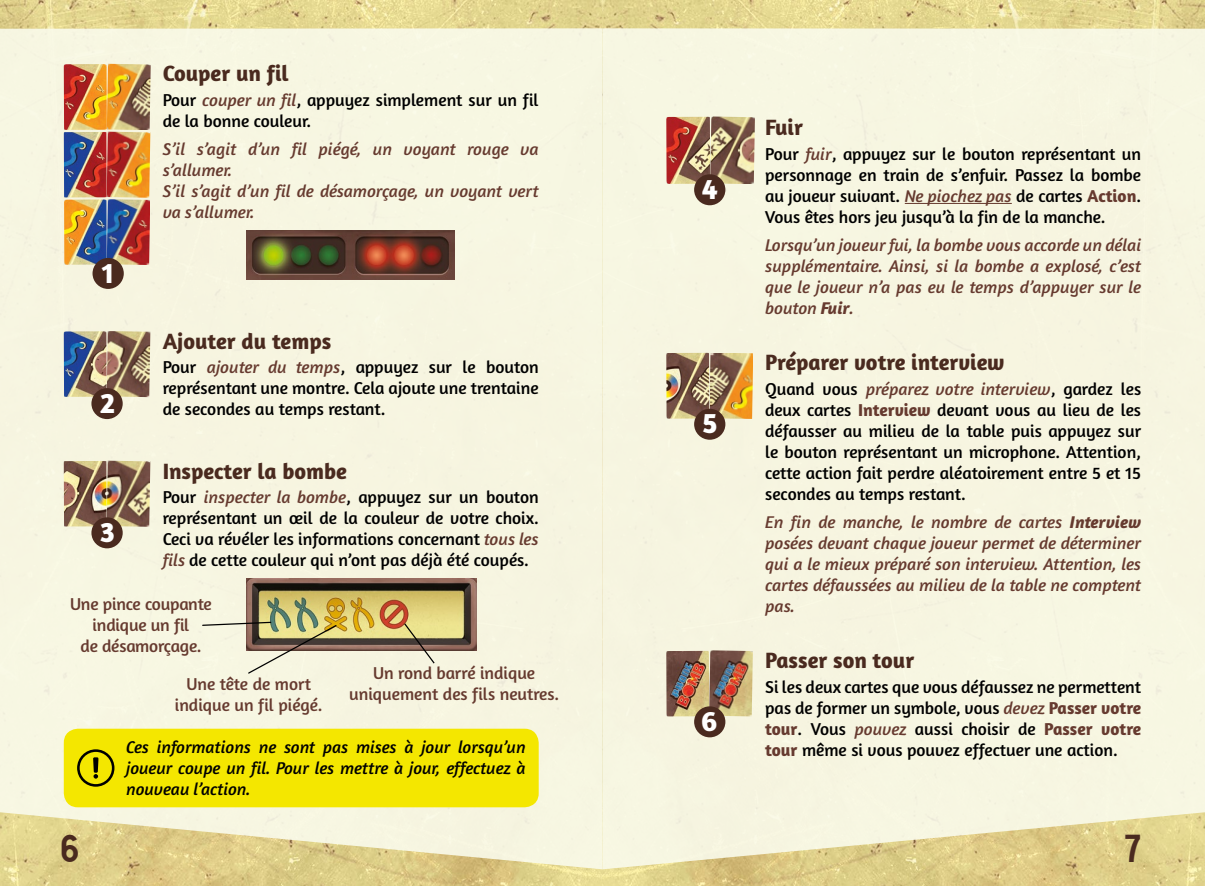
<style>
.page{position:relative;width:1205px;height:886px;background:#fff}
.page>*{position:absolute;margin:0;border:0;box-sizing:border-box;transform-origin:0 0}
.t1{font:35px "Westmeath";color:#4a2a1f}
.t2{font:700 29.5px "Amaranth";color:#fff}
.t3{font:700 22.5px "Amaranth";color:#4a2a1f}
.t4{font:17.5px/21px "Amaranth";color:#000;text-align:justify}
.t5{font:italic 17.5px/21px "Amaranth";color:#663a2f;text-align:justify}
.t6{font:17.5px/21px "Amaranth";color:#663a2f;text-align:center}
.t7{font:italic 17.5px/21px "Amaranth";color:#000;text-align:justify}
.s1{font-style:italic;color:#663a2f}
.s2{font-weight:700;color:#663a2f}
.s3{font-weight:700}
</style>
<div class="page">
<img style="left:0;top:0;width:1205px;height:886px">
<div style="left:0;top:28px;width:602px;height:841px;background:#f7f5e1"></div>
<div style="left:602px;top:28px;width:603px;height:841px;background:#f7f5e1"></div>
<img style="left:246px;top:578px;width:231px;height:72px">
<img style="left:64px;top:132px;width:86px;height:133px">
<hr style="left:905px;top:203px;width:107px;height:1px;background:#663a2f">
<img style="left:64px;top:64px;width:87px;height:66px">
<img style="left:64px;top:331px;width:86px;height:66px">
<img style="left:666px;top:650px;width:87px;height:66px">
<div style="left:91px;top:388px;width:32px;height:31px;background:#4a2a1f;border-radius:50%"></div>
<img style="left:64px;top:461px;width:86px;height:66px">
<div style="left:91px;top:517px;width:32px;height:31px;background:#4a2a1f;border-radius:50%"></div>
<img style="left:666px;top:352px;width:87px;height:67px">
<img style="left:666px;top:116px;width:89px;height:68px">
<div style="left:694px;top:409px;width:31px;height:31px;background:#4a2a1f;border-radius:50%"></div>
<div style="left:694px;top:174px;width:31px;height:31px;background:#4a2a1f;border-radius:50%"></div>
<div style="left:93px;top:258px;width:31px;height:31px;background:#4a2a1f;border-radius:50%"></div>
<svg style="left:201px;top:621px;width:137px;height:54px;background:#cfc9ad"></svg>
<svg style="left:403px;top:622px;width:33px;height:43px"></svg>
<svg style="left:547px;top:879px;width:8px;height:7px"></svg>
<div style="left:694px;top:706px;width:31px;height:31px;background:#4a2a1f;border-radius:50%"></div>
<img style="left:246px;top:231px;width:209px;height:49px">
<div style="left:64px;top:729px;width:475px;height:78px;background:#f4e700;border-radius:14px"></div>
<svg style="left:77px;top:749px;width:37px;height:38px"></svg>
<h2 class="t2" style="left:102px;top:254px;width:14px">1</h2>
<h2 class="t2" style="left:100px;top:384px;width:16px">2</h2>
<h2 class="t2" style="left:100px;top:513px;width:17px">3</h2>
<p class="t3" style="left:163px;top:59px;width:128px">Couper un fil</p>
<p class="t4" style="left:163px;top:89px;width:377px">Pour <span class="s1">couper un fil</span>, appuyez simplement sur un fil de la bonne couleur.</p>
<p class="t5" style="left:163px;top:138px;width:377px;text-align:left">S’il s’agit d’un fil piégé, un voyant rouge va s’allumer.<br>S’il s’agit d’un fil de désamorçage, un voyant vert va s’allumer.</p>
<p class="t3" style="left:163px;top:327px;width:170px">Ajouter du temps</p>
<p class="t4" style="left:163px;top:357px;width:377px">Pour <span class="s1">ajouter du temps</span>, appuyez sur le bouton représentant une montre. Cela ajoute une trentaine de secondes au temps restant.</p>
<p class="t3" style="left:163px;top:457px;width:186px">Inspecter la bombe</p>
<p class="t4" style="left:163px;top:487px;width:377px">Pour <span class="s1">inspecter la bombe</span>, appuyez sur un bouton représentant un œil de la couleur de votre choix.<br>Ceci va révéler les informations concernant <span class="s1">tous les fils</span> de cette couleur qui n’ont pas déjà été coupés.</p>
<p class="t6" style="left:70px;top:593px;width:143px">Une pince coupante indique un fil<br>de désamorçage.</p>
<p class="t6" style="left:175px;top:673px;width:149px">Une tête de mort indique un fil piégé.</p>
<p class="t6" style="left:349px;top:662px;width:211px">Un rond barré indique uniquement des fils neutres.</p>
<p class="t7" style="left:126px;top:737px;width:401px">Ces informations ne sont pas mises à jour lorsqu’un joueur coupe un fil. Pour les mettre à jour, effectuez à nouveau l’action.</p>
<h2 class="t2" style="left:702px;top:170px;width:17px">4</h2>
<h2 class="t2" style="left:702px;top:404px;width:17px">5</h2>
<h2 class="t2" style="left:701px;top:702px;width:18px">6</h2>
<p class="t3" style="left:765px;top:113px;width:39px">Fuir</p>
<p class="t4" style="left:765px;top:143px;width:377px">Pour <span class="s1">fuir</span>, appuyez sur le bouton représentant un personnage en train de s’enfuir. Passez la bombe au joueur suivant. <span class="s1">Ne piochez pas</span> de cartes <span class="s2">Action</span>.<br>Vous êtes hors jeu jusqu’à la fin de la manche.</p>
<p class="t5" style="left:765px;top:234px;width:377px">Lorsqu’un joueur fui, la bombe vous accorde un délai supplémentaire. Ainsi, si la bombe a explosé, c’est que le joueur n’a pas eu le temps d’appuyer sur le bouton <span class="s3">Fuir</span>.</p>
<p class="t3" style="left:765px;top:348px;width:241px">Préparer votre interview</p>
<p class="t4" style="left:765px;top:378px;width:377px">Quand vous <span class="s1">préparez votre interview</span>, gardez les deux cartes <span class="s2">Interview</span> devant vous au lieu de les défausser au milieu de la table puis appuyez sur le bouton représentant un microphone. Attention, cette action fait perdre aléatoirement entre 5 et 15 secondes au temps restant.</p>
<p class="t5" style="left:765px;top:511px;width:377px">En fin de manche, le nombre de cartes <span class="s3">Interview </span>posées devant chaque joueur permet de déterminer qui a le mieux préparé son interview. Attention, les cartes défaussées au milieu de la table ne comptent pas.</p>
<p class="t3" style="left:765px;top:646px;width:151px">Passer son tour</p>
<p class="t4" style="left:765px;top:676px;width:377px">Si les deux cartes que vous défaussez ne permettent pas de former un symbole, vous <span class="s1">devez</span> <span class="s2">Passer votre tour</span>. Vous <span class="s1">pouvez</span> aussi choisir de <span class="s2">Passer votre tour</span> même si vous pouvez effectuer une action.</p>
<h1 class="t1" style="left:62px;top:828px;width:20px">6</h1>
<h1 class="t1" style="left:1125px;top:828px;width:19px">7</h1>
</div>
